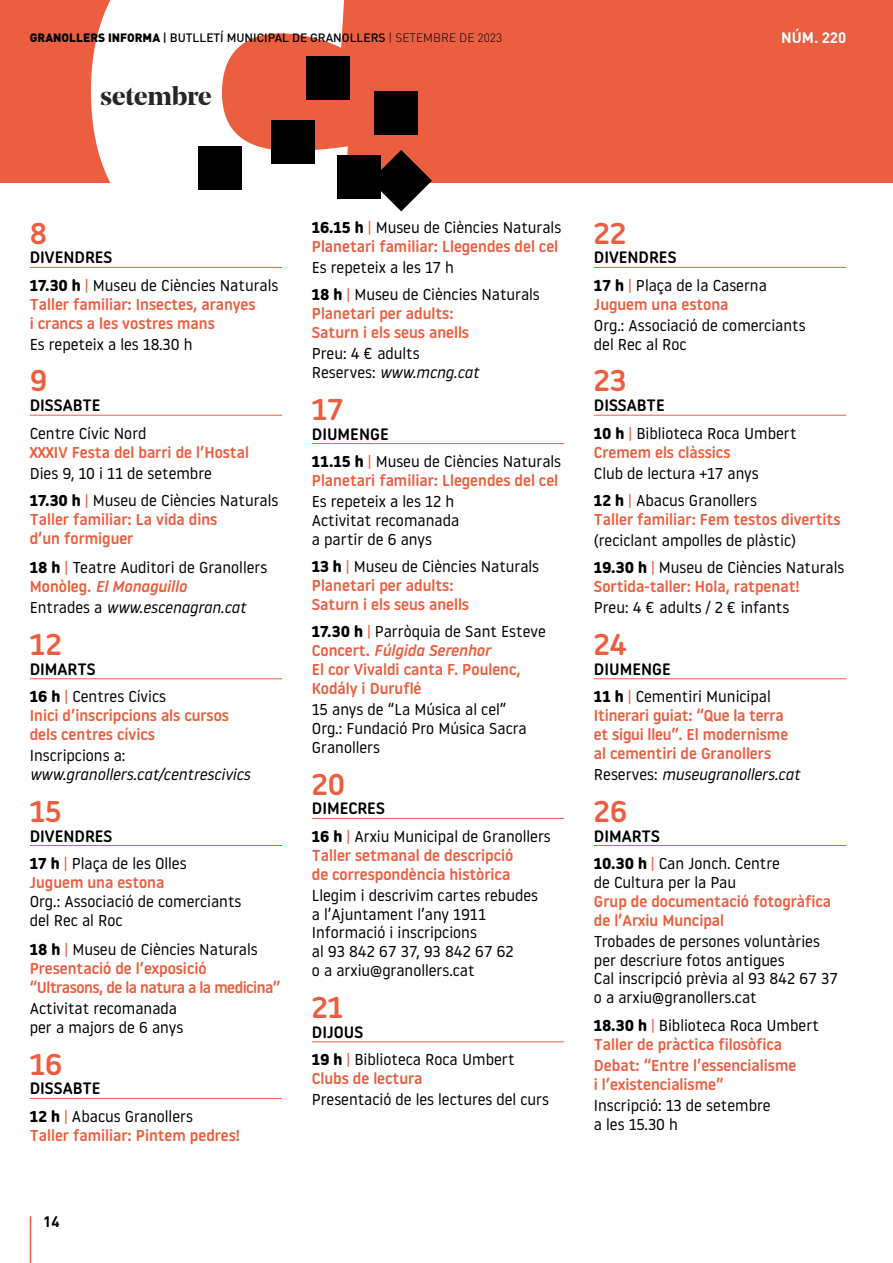
<style>
.page{position:relative;width:893px;height:1263px;background:#fff}
.page>*{position:absolute;margin:0;border:0;box-sizing:border-box;transform-origin:0 0}
.t1{font:500 30px "Noway Round";color:#eb5f40}
.t2{font:700 26.4px "Noe Display";letter-spacing:-.005em;color:#000}
.t3{font:500 16.5px "Noway Round";color:#000}
.t4{font:15.75px/18.9px "Noway Round";color:#000}
.t5{font:500 15.75px/18.9px "Noway Round";color:#eb5f40}
.t6{font:italic 15.75px "Noway Round";color:#000}
.t7{font:500 15.75px/18.9px "Noway Round";letter-spacing:-.03em;color:#eb5f40}
.t8{font:700 15px "DIN";color:#fff}
.t9{font:700 15px "DIN";color:#000}
.t10{font:500 12px "DIN";color:#000}
.s1{font-weight:900}
.s2{font-weight:300}
.s3{font-weight:700;color:#000}
.s4{font-weight:400}
.s5{font-weight:400;color:#000}
.s6{font-weight:700}
.s7{color:#eb5f40}
.s8{font-weight:500;color:#eb5f40}
.s9{font-weight:500;font-style:italic;color:#eb5f40}
.s10{font-style:normal}
.s11{font-style:italic}
</style>
<div class="page">
<hr style="left:30px;top:1216px;width:1px;height:47px;background:#eb5f40">
<div style="left:0;top:0;width:893px;height:183px;background:#eb5f40"></div>
<svg style="left:91px;top:0;width:257px;height:199px;fill:#fff"></svg>
<div style="left:198px;top:146px;width:44px;height:43px;background:#000"></div>
<div style="left:306px;top:56px;width:44px;height:44px;background:#000"></div>
<div style="left:374px;top:91px;width:43px;height:44px;background:#000"></div>
<svg style="left:381px;top:150px;width:51px;height:61px"></svg>
<div style="left:338px;top:155px;width:43px;height:44px;background:#000"></div>
<div style="left:272px;top:120px;width:43px;height:43px;background:#000"></div>
<hr style="left:30px;top:267px;width:252px;height:1px;background:#eb5f40">
<hr style="left:30px;top:415px;width:252px;height:1px;background:#eb5f40">
<hr style="left:30px;top:678px;width:252px;height:1px;background:#eb5f40">
<hr style="left:30px;top:845px;width:252px;height:1px;background:#eb5f40">
<hr style="left:30px;top:1098px;width:252px;height:1px;background:#eb5f40">
<hr style="left:312px;top:443px;width:252px;height:1px;background:#eb5f40">
<hr style="left:312px;top:818px;width:252px;height:1px;background:#eb5f40">
<hr style="left:312px;top:1041px;width:252px;height:1px;background:#eb5f40">
<hr style="left:594px;top:267px;width:252px;height:1px;background:#eb5f40">
<hr style="left:594px;top:415px;width:252px;height:1px;background:#eb5f40">
<hr style="left:594px;top:678px;width:252px;height:1px;background:#eb5f40">
<hr style="left:594px;top:845px;width:252px;height:1px;background:#eb5f40">
<p class="t10" style="left:30px;top:30px;width:474px"><span class="s1">GRANOLLERS INFORMA</span> | BUTLLETÍ MUNICIPAL DE GRANOLLERS <span class="s2">| SETEMBRE DE 2023</span></p>
<h2 class="t2" style="left:100px;top:79px;width:113px">setembre</h2>
<p class="t8" style="left:781px;top:27px;width:67px">NÚM. 220</p>
<h1 class="t1" style="left:30px;top:212px;width:19px">8</h1>
<p class="t3" style="left:30px;top:246px;width:84px">DIVENDRES</p>
<p class="t5" style="left:30px;top:275px;width:250px"><span class="s3">17.30 h</span> <span class="s4">|</span> <span class="s5">Museu de Ciències Naturals<br></span>Taller familiar: Insectes, aranyes<br>i crancs a les vostres mans</p>
<p class="t4" style="left:30px;top:334px;width:164px">Es repeteix a les 18.30 h</p>
<h1 class="t1" style="left:30px;top:360px;width:19px">9</h1>
<p class="t3" style="left:30px;top:394px;width:72px">DISSABTE</p>
<p class="t4" style="left:30px;top:423px;width:118px">Centre Cívic Nord</p>
<p class="t5" style="left:30px;top:442px;width:221px">XXXIV Festa del barri de l’Hostal</p>
<p class="t4" style="left:30px;top:458px;width:250px;line-height:27.5px">Dies 9, 10 i 11 de setembre<br><span class="s6">17.30 h</span> <span class="s7">|</span> Museu de Ciències Naturals</p>
<p class="t5" style="left:30px;top:509px;width:189px">Taller familiar: La vida dins d’un formiguer</p>
<p class="t4" style="left:30px;top:558px;width:239px"><span class="s6">18 h</span> <span class="s7">|</span> Teatre Auditori de Granollers<br><span class="s8">Monòleg.</span> <span class="s9">El Monaguillo</span></p>
<p class="t6" style="left:30px;top:597px;width:218px"><span class="s10">Entrades a</span> www.escenagran.cat</p>
<h1 class="t1" style="left:30px;top:623px;width:34px">12</h1>
<p class="t3" style="left:30px;top:657px;width:67px">DIMARTS</p>
<p class="t5" style="left:30px;top:687px;width:201px"><span class="s3">16 h</span> <span class="s4">|</span> <span class="s5">Centres Cívics<br></span>Inici d’inscripcions als cursos dels centres cívics</p>
<p class="t4" style="left:30px;top:745px;width:97px">Inscripcions a:</p>
<p class="t6" style="left:30px;top:763px;width:222px">www.granollers.cat/centrescivics</p>
<h1 class="t1" style="left:30px;top:790px;width:34px">15</h1>
<p class="t3" style="left:30px;top:824px;width:84px">DIVENDRES</p>
<p class="t4" style="left:30px;top:853px;width:158px"><span class="s6">17 h</span> <span class="s7">|</span> Plaça de les Olles<br><span class="s8">Juguem una estona</span></p>
<p class="t4" style="left:30px;top:891px;width:213px">Org.: Associació de comerciants del Rec al Roc</p>
<p class="t7" style="left:30px;top:940px;width:252px"><span class="s3">18 h</span> <span class="s4">|</span> <span class="s5">Museu de Ciències Naturals<br></span>Presentació de l’exposició “Ultrasons, de la natura a la medicina”</p>
<p class="t4" style="left:30px;top:998px;width:155px">Activitat recomanada per a majors de 6 anys</p>
<h1 class="t1" style="left:30px;top:1043px;width:34px">16</h1>
<p class="t3" style="left:30px;top:1077px;width:72px">DISSABTE</p>
<p class="t5" style="left:30px;top:1106px;width:212px"><span class="s3">12 h</span> <span class="s4">|</span> <span class="s5">Abacus Granollers<br></span>Taller familiar: Pintem pedres!</p>
<p class="t9" style="left:43px;top:1212px;width:18px">14</p>
<p class="t5" style="left:312px;top:218px;width:251px"><span class="s3">16.15 h</span> <span class="s4">|</span> <span class="s5">Museu de Ciències Naturals<br></span>Planetari familiar: Llegendes del cel</p>
<p class="t4" style="left:312px;top:253px;width:229px;line-height:27.5px">Es repeteix a les 17 h<br><span class="s6">18 h</span> <span class="s7">|</span> Museu de Ciències Naturals</p>
<p class="t5" style="left:312px;top:304px;width:159px">Planetari per adults:<br>Saturn i els seus anells</p>
<p class="t4" style="left:312px;top:343px;width:169px">Preu: 4 € adults<br>Reserves: <span class="s11">www.mcng.cat</span></p>
<h1 class="t1" style="left:312px;top:388px;width:33px">17</h1>
<p class="t3" style="left:312px;top:422px;width:79px">DIUMENGE</p>
<p class="t5" style="left:312px;top:452px;width:251px"><span class="s3">11.15 h</span> <span class="s4">|</span> <span class="s5">Museu de Ciències Naturals<br></span>Planetari familiar: Llegendes del cel</p>
<p class="t4" style="left:312px;top:491px;width:149px">Es repeteix a les 12 h<br>Activitat recomanada a partir de 6 anys</p>
<p class="t5" style="left:312px;top:557px;width:229px"><span class="s3">13 h</span> <span class="s4">|</span> <span class="s5">Museu de Ciències Naturals<br></span>Planetari per adults:<br>Saturn i els seus anells</p>
<p class="t5" style="left:312px;top:622px;width:235px"><span class="s3">17.30 h</span> <span class="s4">|</span> <span class="s5">Parròquia de Sant Esteve<br></span>Concert. <span class="s11">Fúlgida Serenhor<br></span>El cor Vivaldi canta F. Poulenc,<br>Kodály i Duruflé</p>
<p class="t4" style="left:312px;top:699px;width:217px">15 anys de “La Música al cel”<br>Org.: Fundació Pro Música Sacra<br>Granollers</p>
<h1 class="t1" style="left:312px;top:763px;width:35px">20</h1>
<p class="t3" style="left:312px;top:797px;width:75px">DIMECRES</p>
<p class="t5" style="left:312px;top:826px;width:240px"><span class="s3">16 h</span> <span class="s4">|</span> <span class="s5">Arxiu Municipal de Granollers<br></span>Taller setmanal de descripció<br>de correspondència històrica</p>
<p class="t4" style="left:312px;top:885px;width:228px">Llegim i descrivim cartes rebudes a l’Ajuntament l’any 1911<br>Informació i inscripcions<br>al 93 842 67 37, 93 842 67 62<br>o a arxiu@granollers.cat</p>
<h1 class="t1" style="left:312px;top:986px;width:33px">21</h1>
<p class="t3" style="left:312px;top:1020px;width:53px">DIJOUS</p>
<p class="t4" style="left:312px;top:1049px;width:204px"><span class="s6">19 h</span> <span class="s7">|</span> Biblioteca Roca Umbert<br><span class="s8">Clubs de lectura</span></p>
<p class="t4" style="left:312px;top:1089px;width:239px">Presentació de les lectures del curs</p>
<h1 class="t1" style="left:594px;top:212px;width:34px">22</h1>
<p class="t3" style="left:594px;top:246px;width:84px">DIVENDRES</p>
<p class="t4" style="left:594px;top:275px;width:174px"><span class="s6">17 h</span> <span class="s7">|</span> Plaça de la Caserna<br><span class="s8">Juguem una estona</span></p>
<p class="t4" style="left:594px;top:315px;width:213px">Org.: Associació de comerciants del Rec al Roc</p>
<h1 class="t1" style="left:594px;top:360px;width:34px">23</h1>
<p class="t3" style="left:594px;top:394px;width:72px">DISSABTE</p>
<p class="t4" style="left:594px;top:423px;width:204px"><span class="s6">10 h</span> <span class="s7">|</span> Biblioteca Roca Umbert<br><span class="s8">Cremem els clàssics</span></p>
<p class="t4" style="left:594px;top:458px;width:166px;line-height:27.5px">Club de lectura +17 anys<br><span class="s6">12 h</span> <span class="s7">|</span> Abacus Granollers</p>
<p class="t5" style="left:594px;top:509px;width:248px">Taller familiar: Fem testos divertits</p>
<p class="t4" style="left:594px;top:526px;width:252px;line-height:27.5px">(reciclant ampolles de plàstic)<br><span class="s6">19.30 h</span> <span class="s7">|</span> Museu de Ciències Naturals</p>
<p class="t5" style="left:594px;top:577px;width:207px">Sortida-taller: Hola, ratpenat!</p>
<p class="t4" style="left:594px;top:597px;width:197px">Preu: 4 € adults / 2 € infants</p>
<h1 class="t1" style="left:594px;top:623px;width:35px">24</h1>
<p class="t3" style="left:594px;top:657px;width:79px">DIUMENGE</p>
<p class="t5" style="left:594px;top:687px;width:196px"><span class="s3">11 h</span> <span class="s4">|</span> <span class="s5">Cementiri Municipal<br></span>Itinerari guiat: “Que la terra et sigui lleu”. El modernisme al cementiri de Granollers</p>
<p class="t6" style="left:594px;top:763px;width:207px"><span class="s10">Reserves:</span> museugranollers.cat</p>
<h1 class="t1" style="left:594px;top:790px;width:35px">26</h1>
<p class="t3" style="left:594px;top:824px;width:67px">DIMARTS</p>
<p class="t4" style="left:594px;top:853px;width:187px"><span class="s6">10.30 h</span> <span class="s7">|</span> Can Jonch. Centre de Cultura per la Pau</p>
<p class="t5" style="left:594px;top:891px;width:239px">Grup de documentació fotogràfica de l’Arxiu Muncipal</p>
<p class="t4" style="left:594px;top:931px;width:246px">Trobades de persones voluntàries per descriure fotos antigues<br>Cal inscripció prèvia al 93 842 67 37 o a arxiu@granollers.cat</p>
<p class="t5" style="left:594px;top:1015px;width:227px"><span class="s3">18.30 h</span> <span class="s4">|</span> <span class="s5">Biblioteca Roca Umbert<br></span>Taller de pràctica filosòfica</p>
<p class="t5" style="left:594px;top:1055px;width:204px">Debat: “Entre l’essencialisme i l’existencialisme”</p>
<p class="t4" style="left:594px;top:1095px;width:178px">Inscripció: 13 de setembre a les 15.30 h</p>
</div>
